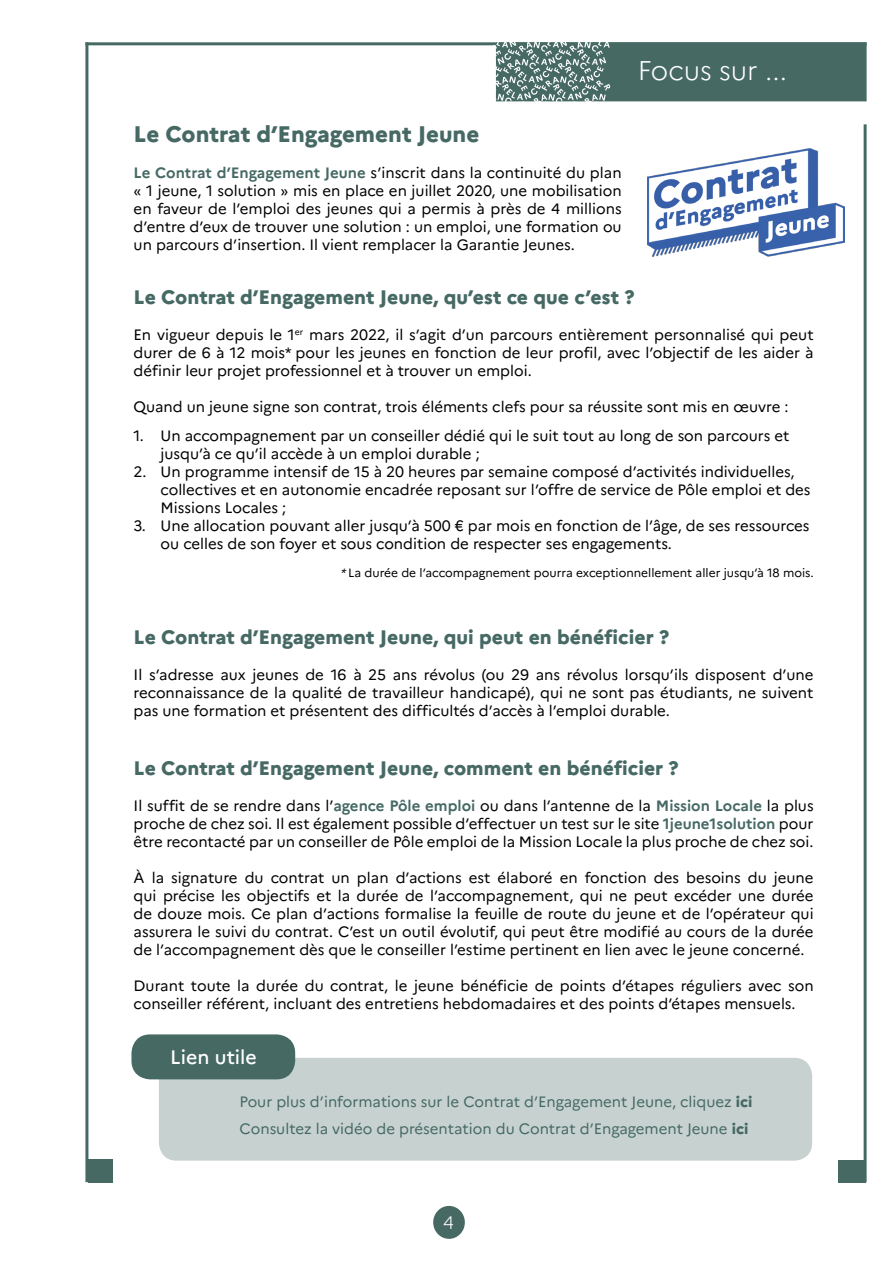
<style>
.page{position:relative;width:893px;height:1263px;background:#fff}
.page>*{position:absolute;margin:0;border:0;box-sizing:border-box;transform-origin:0 0}
.t1{font:300 27px "Marianne";color:#fff}
.t2{font:800 22.5px "Marianne";color:#466964}
.t3{font:800 19.5px "Marianne";color:#466964}
.t4{font:500 19.5px "Marianne";color:#fff}
.t5{font:300 18px "Marianne";color:#fff}
.t6{font:15px/18px "Marianne";color:#000;text-align:justify}
.t7{font:15px/27px "Marianne";color:#466964}
.t8{font:12px "Marianne";color:#000}
.s1{font-weight:700;color:#466964}
.s2{font-style:italic}
.s3{font-weight:800}
</style>
<div class="page">
<div style="left:433px;top:1206px;width:32px;height:33px;background:#466964;border-radius:50%"></div>
<hr style="left:85px;top:42px;width:3px;height:1140px;background:#466964">
<hr style="left:864px;top:124px;width:3px;height:1058px;background:#466964">
<hr style="left:85px;top:42px;width:782px;height:3px;background:#466964">
<div style="left:496px;top:42px;width:371px;height:59px;background:#466964;border:2px solid #466964"></div>
<svg style="left:493px;top:42px;width:117px;height:60px"></svg>
<div style="left:159px;top:1058px;width:653px;height:103px;background:#c7d2d0;border-radius:18px"></div>
<div style="left:132px;top:1035px;width:162px;height:44px;background:#466964;border-radius:18px"></div>
<div style="left:131px;top:1034px;width:164px;height:45px;border:2px solid #466964;border-radius:18px"></div>
<div style="left:838px;top:1160px;width:28px;height:22px;background:#466964"></div>
<div style="left:88px;top:1159px;width:24px;height:23px;background:#466964"></div>
<img style="left:647px;top:149px;width:198px;height:108px">
<h1 class="t1" style="left:638px;top:54px;width:151px">Focus sur ...</h1>
<h2 class="t2" style="left:134px;top:120px;width:347px">Le Contrat d’Engagement Jeune</h2>
<p class="t6" style="left:134px;top:163px;width:490px"><span class="s1">Le Contrat d’Engagement Jeune</span> s’inscrit dans la continuité du plan « 1 jeune, 1 solution » mis en place en juillet 2020, une mobilisation en faveur de l’emploi des jeunes qui a permis à près de 4 millions d’entre d’eux de trouver une solution : un emploi, une formation ou un parcours d’insertion. Il vient remplacer la Garantie Jeunes.</p>
<h3 class="t3" style="left:134px;top:285px;width:503px">Le Contrat d’Engagement Jeune, qu’est ce que c’est ?</h3>
<p class="t6" style="left:134px;top:325px;width:681px">En vigueur depuis le 1<sup>er</sup> mars 2022, il s’agit d’un parcours entièrement personnalisé qui peut durer de 6 à 12 mois* pour les jeunes en fonction de leur profil, avec l’objectif de les aider à définir leur projet professionnel et à trouver un emploi.</p>
<p class="t6" style="left:134px;top:397px;width:656px">Quand un jeune signe son contrat, trois éléments clefs pour sa réussite sont mis en œuvre :</p>
<p class="t6" style="left:161px;top:426px;width:630px;text-indent:-27px">1. Un accompagnement par un conseiller dédié qui le suit tout au long de son parcours et jusqu’à ce qu’il accède à un emploi durable ;</p>
<p class="t6" style="left:161px;top:462px;width:651px;text-align:left;text-indent:-27px">2. Un programme intensif de 15 à 20 heures par semaine composé d’activités individuelles, collectives et en autonomie encadrée reposant sur l’offre de service de Pôle emploi et des<br>Missions Locales ;</p>
<p class="t6" style="left:161px;top:516px;width:650px;text-indent:-27px">3. Une allocation pouvant aller jusqu’à 500 € par mois en fonction de l’âge, de ses ressources ou celles de son foyer et sous condition de respecter ses engagements.</p>
<p class="t8" style="left:340px;top:566px;width:475px"><span class="s2">*</span>La durée de l’accompagnement pourra exceptionnellement aller jusqu’à 18 mois.</p>
<h3 class="t3" style="left:134px;top:625px;width:537px">Le Contrat d’Engagement Jeune, qui peut en bénéficier ?</h3>
<p class="t6" style="left:134px;top:666px;width:681px">Il s’adresse aux jeunes de 16 à 25 ans révolus (ou 29 ans révolus lorsqu’ils disposent d’une reconnaissance de la qualité de travailleur handicapé), qui ne sont pas étudiants, ne suivent pas une formation et présentent des difficultés d’accès à l’emploi durable.</p>
<h3 class="t3" style="left:134px;top:756px;width:547px">Le Contrat d’Engagement Jeune, comment en bénéficier ?</h3>
<p class="t6" style="left:134px;top:797px;width:681px">Il suffit de se rendre dans l’<span class="s1">agence Pôle emploi</span> ou dans l’antenne de la <span class="s1">Mission Locale</span> la plus proche de chez soi. Il est également possible d’effectuer un test sur le site <span class="s1">1jeune1solution</span> pour être recontacté par un conseiller de Pôle emploi de la Mission Locale la plus proche de chez soi.</p>
<p class="t6" style="left:134px;top:869px;width:681px">À la signature du contrat un plan d’actions est élaboré en fonction des besoins du jeune qui précise les objectifs et la durée de l’accompagnement, qui ne peut excéder une durée de douze mois. Ce plan d’actions formalise la feuille de route du jeune et de l’opérateur qui assurera le suivi du contrat. C’est un outil évolutif, qui peut être modifié au cours de la durée de l’accompagnement dès que le conseiller l’estime pertinent en lien avec le jeune concerné.</p>
<p class="t6" style="left:134px;top:977px;width:681px">Durant toute la durée du contrat, le jeune bénéficie de points d’étapes réguliers avec son conseiller référent, incluant des entretiens hebdomadaires et des points d’étapes mensuels.</p>
<h3 class="t4" style="left:170px;top:1045px;width:88px">Lien utile</h3>
<p class="t7" style="left:240px;top:1088px;width:514px">Pour plus d’informations sur le Contrat d’Engagement Jeune, cliquez <span class="s3">ici<br></span>Consultez la vidéo de présentation du Contrat d’Engagement Jeune <span class="s3">ici</span></p>
<p class="t5" style="left:443px;top:1211px;width:12px">4</p>
</div>
